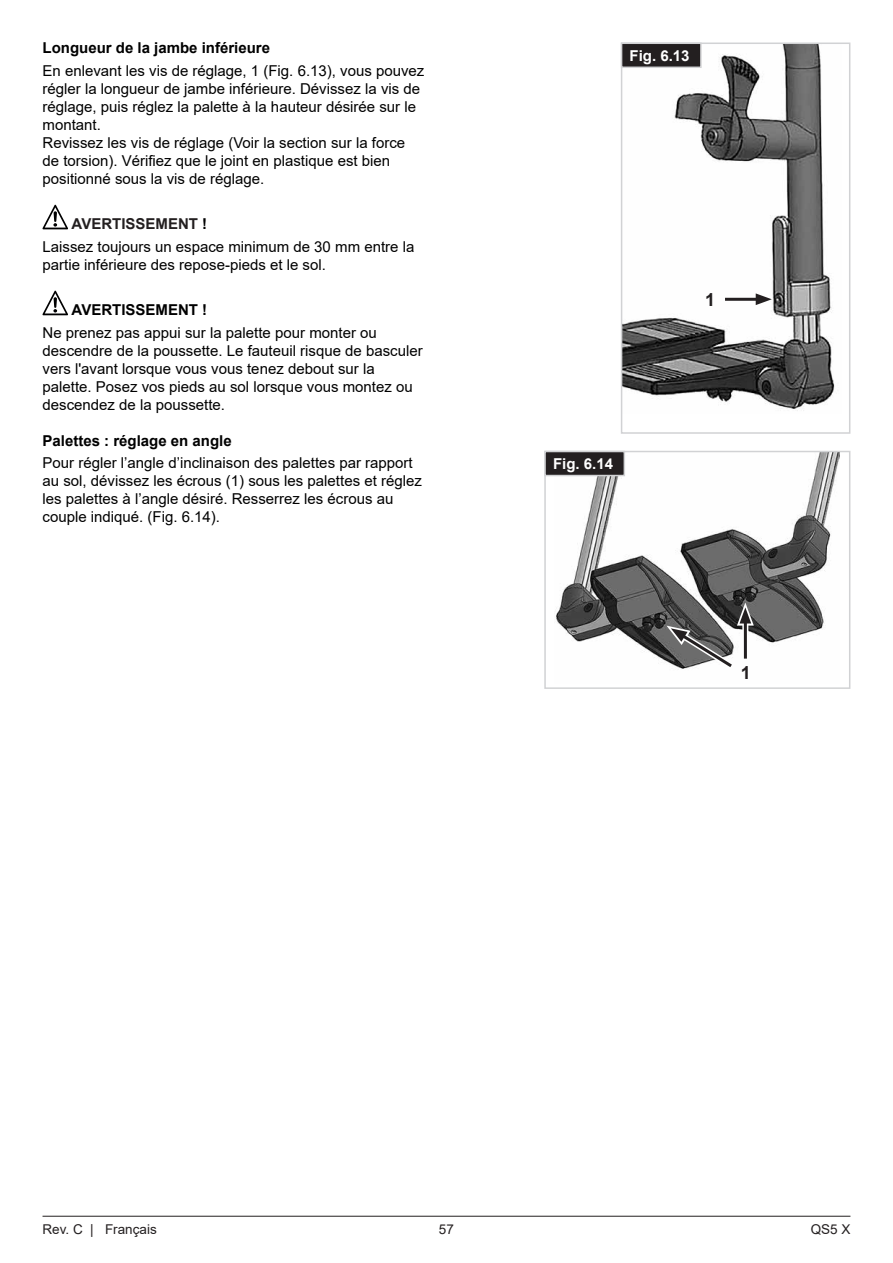
<style>
.page{position:relative;width:893px;height:1263px;background:#fff}
.page>*{position:absolute;margin:0;border:0;box-sizing:border-box;transform-origin:0 0}
.t1{font:700 18px "Arial";color:#231f20}
.BODY_TEXT{font:15px/18px "Arial";color:#000}
.BODY_TEXT-2{font:700 15px "Arial";color:#000}
.t2{font:700 15px "Arial";color:#fff}
.BODY_TEXT-3{font:700 15px "Arial";color:#231f20}
.t3{font:13.5px "Arial";color:#231f20}
.s1{color:#000}
</style>
<div class="page">
<hr style="left:43px;top:1216px;width:807px;height:1px;background:#231f20">
<img style="left:624px;top:46px;width:211px;height:365px">
<div style="left:621px;top:43px;width:229px;height:391px;border:2px solid #d1d2d4"></div>
<img style="left:555px;top:454px;width:285px;height:207px">
<div style="left:544px;top:451px;width:306px;height:238px;border:2px solid #d1d2d4"></div>
<svg style="left:43px;top:205px;width:25px;height:24px"></svg>
<svg style="left:43px;top:291px;width:25px;height:24px"></svg>
<div style="left:622px;top:43px;width:79px;height:24px;background:#231f20"></div>
<div style="left:621px;top:43px;width:81px;height:25px;border:2px solid #d1d2d4"></div>
<div style="left:545px;top:451px;width:79px;height:24px;background:#231f20"></div>
<div style="left:544px;top:451px;width:81px;height:25px;border:2px solid #d1d2d4"></div>
<hr style="left:725px;top:298px;width:36px;height:3px;background:#231f20">
<svg style="left:756px;top:293px;width:16px;height:12px"></svg>
<svg style="left:666px;top:602px;width:88px;height:67px"></svg>
<p class="BODY_TEXT-2" style="left:43px;top:38px;width:229px">Longueur de la jambe inférieure</p>
<p class="BODY_TEXT" style="left:43px;top:61px;width:383px">En enlevant les vis de réglage, 1 (Fig. 6.13), vous pouvez régler la longueur de jambe inférieure. Dévissez la vis de réglage, puis réglez la palette à la hauteur désirée sur le montant.</p>
<p class="BODY_TEXT" style="left:43px;top:133px;width:364px">Revissez les vis de réglage (Voir la section sur la force de torsion). Vérifiez que le joint en plastique est bien positionné sous la vis de réglage.</p>
<p class="BODY_TEXT-3" style="left:72px;top:214px;width:137px">AVERTISSEMENT <span class="s1">!</span></p>
<p class="BODY_TEXT" style="left:43px;top:237px;width:373px">Laissez toujours un espace minimum de 30 mm entre la partie inférieure des repose-pieds et le sol.</p>
<p class="BODY_TEXT-2" style="left:72px;top:299px;width:137px">AVERTISSEMENT !</p>
<p class="BODY_TEXT" style="left:43px;top:323px;width:382px">Ne prenez pas appui sur la palette pour monter ou descendre de la poussette. Le fauteuil risque de basculer vers l'avant lorsque vous vous tenez debout sur la palette. Posez vos pieds au sol lorsque vous montez ou descendez de la poussette.</p>
<p class="BODY_TEXT-2" style="left:43px;top:430px;width:191px">Palettes : réglage en angle</p>
<p class="BODY_TEXT" style="left:43px;top:453px;width:381px">Pour régler l’angle d’inclinaison des palettes par rapport au sol, dévissez les écrous (1) sous les palettes et réglez les palettes à l’angle désiré. Resserrez les écrous au couple indiqué. (Fig. 6.14).</p>
<p class="t2" style="left:630px;top:45px;width:62px">Fig. 6.13</p>
<p class="t2" style="left:553px;top:453px;width:62px">Fig. 6.14</p>
<p class="t1" style="left:705px;top:287px;width:12px">1</p>
<p class="t1" style="left:741px;top:660px;width:12px">1</p>
<p class="t3" style="left:43px;top:1220px;width:116px">Rev. C | Français</p>
<p class="t3" style="left:439px;top:1220px;width:17px">57</p>
<p class="t3" style="left:811px;top:1220px;width:41px">QS5 X</p>
</div>
